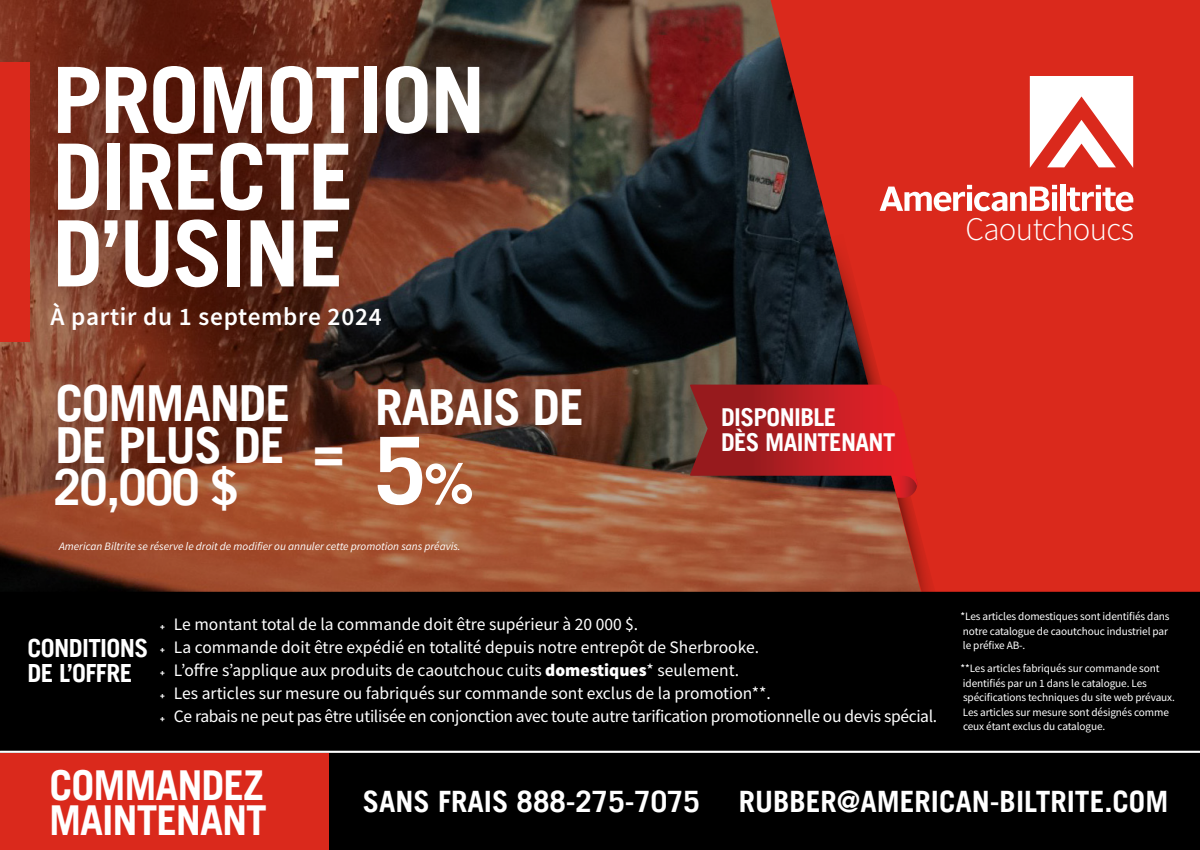
<style>
.page{position:relative;width:1200px;height:850px;background:#fff}
.page>*{position:absolute;margin:0;border:0;box-sizing:border-box;transform-origin:0 0}
.t1{font:700 93.12px "Trade Gothic LT";color:#fff}
.t2{font:700 91.44px/76.7px "Trade Gothic LT";letter-spacing:-.025em;color:#fff}
.t3{font:700 49.75px/41.8px "Trade Gothic LT";letter-spacing:-.025em;color:#fff}
.t4{font:700 41.25px/34.6px "Trade Gothic LT";letter-spacing:-.025em;color:#fff}
.t5{font:300 32.94px "Source Sans Pro";letter-spacing:-.02em;color:#fff}
.t6{font:700 29.44px "Trade Gothic LT";color:#fff}
.t7{font:600 25.31px "Source Sans Pro";letter-spacing:.03em;color:#fff}
.t8{font:700 25px/24.4px "Trade Gothic LT";letter-spacing:-.025em;color:#fff}
.t9{font:700 24.69px/25.1px "Trade Gothic LT";letter-spacing:-.025em;color:#fff}
.t10{font:17.5px "Source Sans Pro";color:#fff}
.t11{font:17.5px "Source Sans Pro";letter-spacing:-.02em;color:#fff}
.t12{font:11.25px/14.4px "Source Sans Pro";letter-spacing:-.01em;color:#fff}
.t13{font:italic 11.25px "Source Sans Pro";color:#fff}
.s1{font-size:56.38px}
.s2{font-weight:900;font-size:8.75px}
.s3{font-weight:900}
</style>
<div class="page">
<img style="left:0;top:0;width:771px;height:592px">
<svg style="left:771px;top:0;width:429px;height:592px;background:#c82a1e"></svg>
<div style="left:829px;top:226px;width:130px;height:366px;background:#da291c"></div>
<img style="left:830px;top:234px;width:113px;height:358px">
<svg style="left:690px;top:384px;width:228px;height:113px;background:#a82525"></svg>
<div style="left:1060px;top:185px;width:5px;height:26px;background:#fff"></div>
<svg style="left:880px;top:185px;width:177px;height:26px"></svg>
<svg style="left:1067px;top:185px;width:66px;height:26px"></svg>
<svg style="left:1030px;top:76px;width:103px;height:92px"></svg>
<div style="left:328px;top:752px;width:872px;height:97px;background:#000"></div>
<div style="left:0;top:752px;width:328px;height:97px;background:#da291c"></div>
<div style="left:0;top:592px;width:1200px;height:158px;background:#000"></div>
<div style="left:0;top:62px;width:30px;height:279px;background:#da291c"></div>
<p class="t2" style="left:52px;top:61px;width:436px">PROMOTION<br>DIRECTE<br>D’USINE</p>
<p class="t7" style="left:51px;top:300px;width:333px">À partir du 1 septembre 2024</p>
<p class="t3" style="left:56px;top:382px;width:236px">COMMANDE</p>
<p class="t3" style="left:54px;top:423px;width:233px">DE PLUS DE<br>20,000 $</p>
<p class="t3" style="left:314px;top:431px;width:31px">=</p>
<p class="t3" style="left:375px;top:385px;width:210px">RABAIS DE</p>
<p class="t1" style="left:374px;top:413px;width:101px">5<span class="s1">%</span></p>
<p class="t13" style="left:59px;top:538px;width:403px">American Biltrite se réserve le droit de modifier ou annuler cette promotion sans préavis.</p>
<p class="t9" style="left:721px;top:404px;width:176px">DISPONIBLE<br>DÈS MAINTENANT</p>
<p class="t8" style="left:28px;top:635px;width:122px">CONDITIONS<br>DE L’OFFRE</p>
<p class="t10" style="left:160px;top:612px;width:480px"><span class="s2">+</span> Le montant total de la commande doit être supérieur à 20 000 $.</p>
<p class="t10" style="left:160px;top:635px;width:601px"><span class="s2">+</span> La commande doit être expédié en totalité depuis notre entrepôt de Sherbrooke.</p>
<p class="t10" style="left:160px;top:659px;width:581px"><span class="s2">+</span> L’offre s’applique aux produits de caoutchouc cuits <span class="s3">domestiques</span>* seulement.</p>
<p class="t10" style="left:160px;top:682px;width:612px"><span class="s2">+</span> Les articles sur mesure ou fabriqués sur commande sont exclus de la promotion**.</p>
<p class="t11" style="left:160px;top:705px;width:779px"><span class="s2">+</span> Ce rabais ne peut pas être utilisée en conjonction avec toute autre tarification promotionnelle ou devis spécial.</p>
<p class="t5" style="left:966px;top:209px;width:170px">Caoutchoucs</p>
<p class="t12" style="left:961px;top:609px;width:211px">*Les articles domestiques sont identifiés dans notre catalogue de caoutchouc industriel par le préfixe AB-.</p>
<p class="t12" style="left:961px;top:661px;width:216px">**Les articles fabriqués sur commande sont identifiés par un 1 dans le catalogue. Les spécifications techniques du site web prévaux.<br>Les articles sur mesure sont désignés comme ceux étant exclus du catalogue.</p>
<p class="t4" style="left:49px;top:767px;width:219px">COMMANDEZ<br>MAINTENANT</p>
<p class="t6" style="left:363px;top:783px;width:339px">SANS FRAIS 888-275-7075</p>
<p class="t6" style="left:739px;top:783px;width:431px">RUBBER@AMERICAN-BILTRITE.COM</p>
</div>
